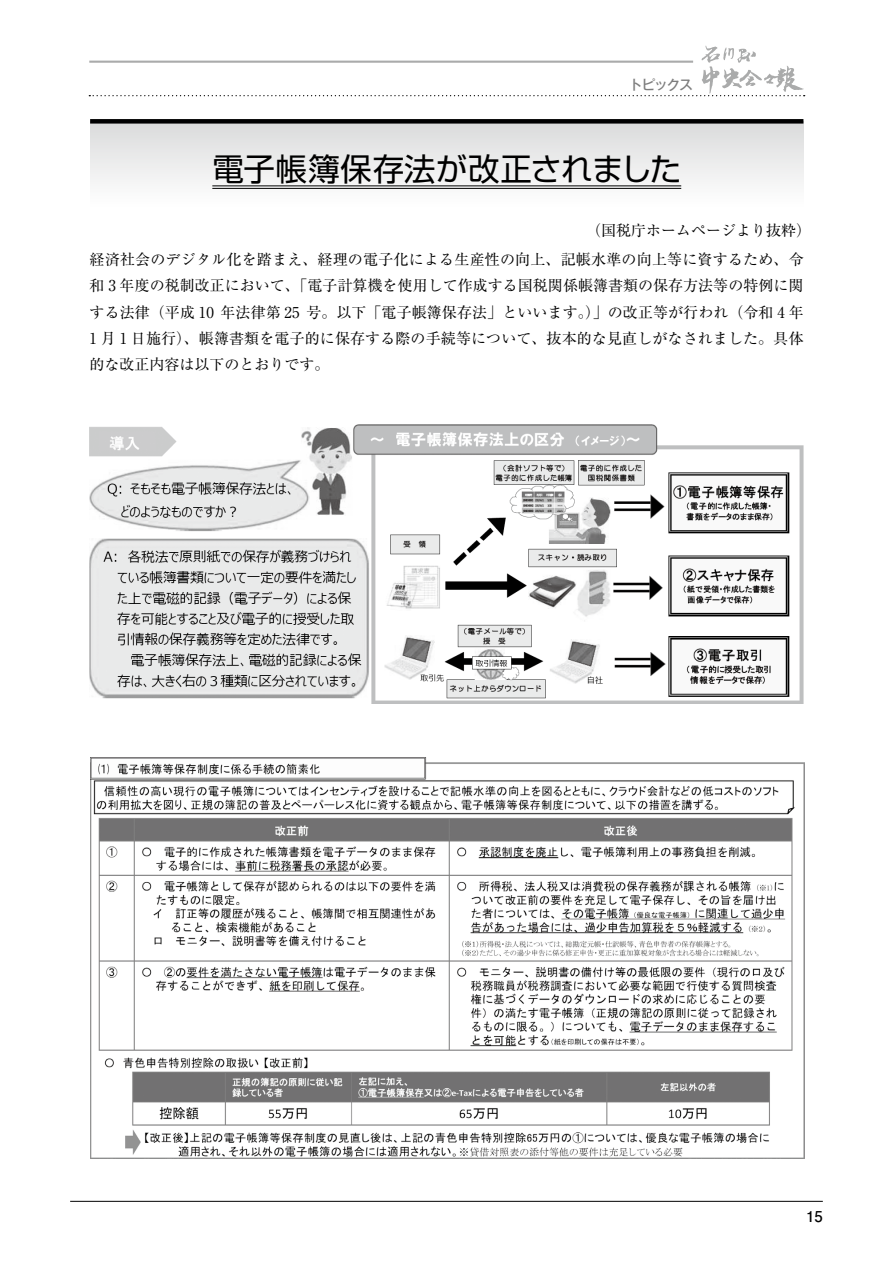
<style>
.page{position:relative;width:893px;height:1263px;background:#fff}
.page>*{position:absolute;margin:0;border:0;box-sizing:border-box;transform-origin:0 0}
.t1{font:31.5px "Shin Go Pr 6";color:#000}
.t2{font:15px/26.2px "Ryumin Pr 6";letter-spacing:.005em;color:#000;text-align:justify}
.t3{font:700 15px "Futo Go B101 Pr 6";color:#000}
.t4{font:500 13.8px "Gothic MB101 Pro";letter-spacing:-.09em;color:#7d7d7d}
</style>
<div class="page">
<svg style="left:89px;top:46px;width:716px;height:50px"></svg>
<hr style="left:89px;top:61px;width:604px;height:2px;background:#aaabab">
<hr style="left:70px;top:1201px;width:753px;height:1px;background:#000">
<div style="left:90px;top:121px;width:713px;height:96px;background:linear-gradient(to bottom,#dadbdb,#fdfdfd)"></div>
<div style="left:90px;top:119px;width:713px;height:5px;background:#000"></div>
<hr style="left:212px;top:186px;width:469px;height:1px;background:#000">
<hr style="left:212px;top:188px;width:469px;height:1px;background:#000">
<img style="left:89px;top:424px;width:714px;height:280px">
<img style="left:90px;top:757px;width:714px;height:401px">
<p class="t4" style="left:629px;top:73px;width:66px">トピックス</p>
<h1 class="t1" style="left:212px;top:143px;width:470px">電子帳簿保存法が改正されました</h1>
<p class="t2" style="left:586px;top:217px;width:226px">（国税庁ホームページより抜粋）</p>
<p class="t2" style="left:90px;top:246px;width:716px">経済社会のデジタル化を踏まえ、経理の電子化による生産性の向上、記帳水準の向上等に資するため、令和 3 年度の税制改正において、「電子計算機を使用して作成する国税関係帳簿書類の保存方法等の特例に関する法律（平成 10 年法律第 25 号。以下「電子帳簿保存法」といいます。）」の改正等が行われ（令和 4 年1 月 1 日施行）、帳簿書類を電子的に保存する際の手続等について、抜本的な見直しがなされました。具体的な改正内容は以下のとおりです。</p>
<p class="t3" style="left:806px;top:1204px;width:18px">15</p>
</div>
